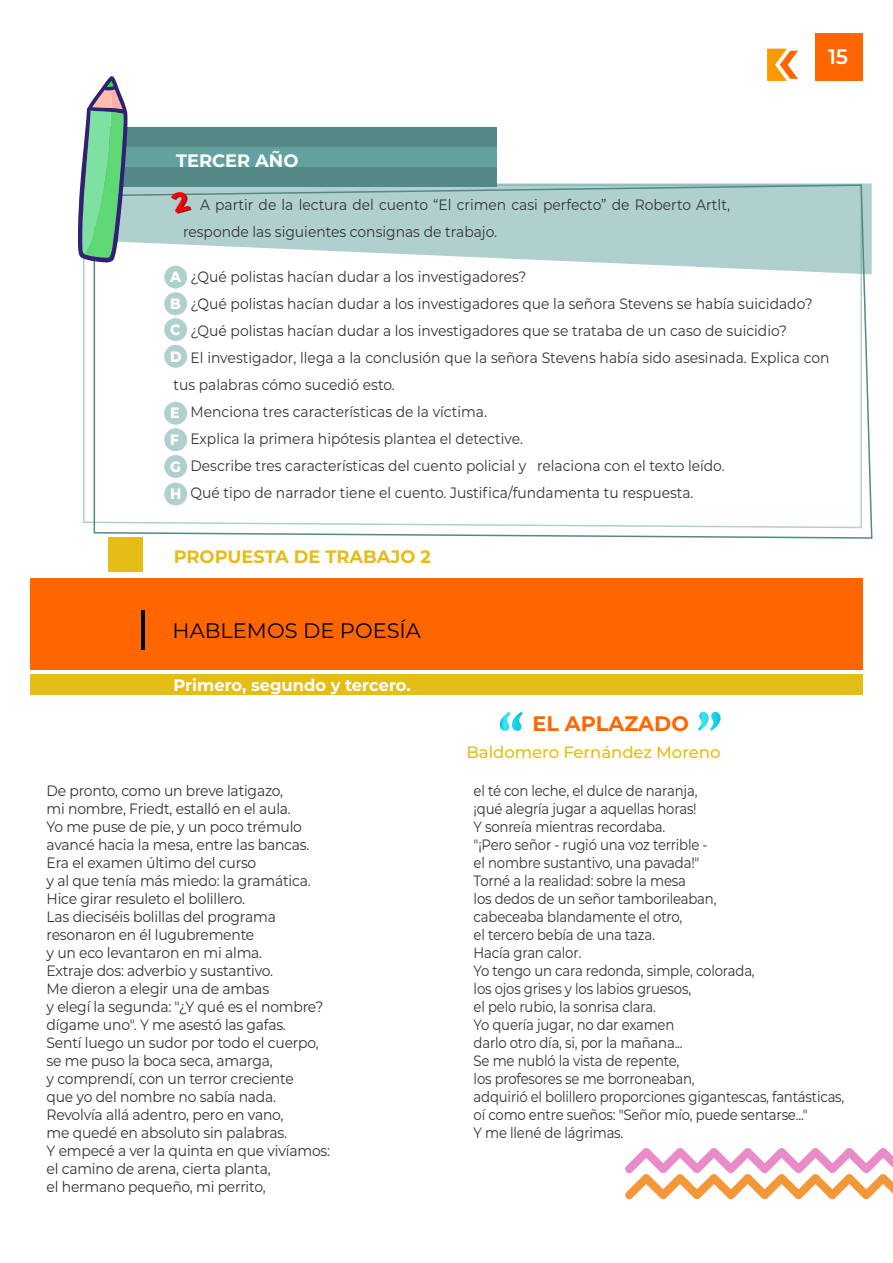
<style>
.page{position:relative;width:893px;height:1263px;background:#fff}
.page>*{position:absolute;margin:0;border:0;box-sizing:border-box;transform-origin:0 0}
.t1{font:21px "Montserrat";color:#000}
.t2{font:700 21px "Montserrat";color:#f60}
.t3{font:600 21px "Montserrat";color:#fff}
.t4{font:700 18px "Montserrat";color:#e5bd17}
.t5{font:700 18px "Montserrat";color:#fff}
.t6{font:500 16.5px "Montserrat";letter-spacing:-.005em;color:#e5bd17}
.t7{font:700 16.5px "Montserrat";color:#fff}
.t8{font:15px/18px "Montserrat";letter-spacing:-.015em;color:#333;scale:.93 1}
.t9{font:15px/27px "Montserrat";letter-spacing:-.015em;color:#333;scale:.92 1}
.t10{font:15px/18px "Montserrat";letter-spacing:-.015em;color:#333;scale:.88 1}
.t11{font:800 15px/26.4px "Montserrat";color:#fff;text-align:justify;scale:.92 1}
</style>
<div class="page">
<svg style="left:93px;top:184px;width:780px;height:355px"></svg>
<div style="left:164px;top:266px;width:23px;height:22px;background:#b0d0cf;border-radius:50%"></div>
<div style="left:164px;top:292px;width:23px;height:23px;background:#b0d0cf;border-radius:50%"></div>
<div style="left:164px;top:318px;width:23px;height:23px;background:#b0d0cf;border-radius:50%"></div>
<div style="left:164px;top:345px;width:23px;height:23px;background:#b0d0cf;border-radius:50%"></div>
<div style="left:164px;top:402px;width:23px;height:23px;background:#b0d0cf;border-radius:50%"></div>
<div style="left:164px;top:428px;width:23px;height:23px;background:#b0d0cf;border-radius:50%"></div>
<div style="left:164px;top:455px;width:23px;height:23px;background:#b0d0cf;border-radius:50%"></div>
<div style="left:164px;top:482px;width:23px;height:23px;background:#b0d0cf;border-radius:50%"></div>
<div style="left:104px;top:127px;width:393px;height:58px;background:#62a1a0"></div>
<div style="left:104px;top:127px;width:393px;height:20px;background:#548987"></div>
<div style="left:104px;top:167px;width:393px;height:19px;background:#548987"></div>
<svg style="left:78px;top:76px;width:50px;height:187px"></svg>
<div style="left:30px;top:675px;width:832px;height:20px;background:#e5bd17"></div>
<div style="left:30px;top:579px;width:833px;height:91px;background:#f60"></div>
<hr style="left:141px;top:610px;width:3px;height:39px;background:#000">
<div style="left:108px;top:538px;width:34px;height:34px;background:#e5bd17"></div>
<svg style="left:625px;top:1148px;width:268px;height:51px"></svg>
<svg style="left:500px;top:712px;width:23px;height:19px"></svg>
<svg style="left:698px;top:712px;width:23px;height:19px"></svg>
<div style="left:815px;top:34px;width:48px;height:47px;background:#f60"></div>
<svg style="left:767px;top:49px;width:31px;height:32px"></svg>
<svg style="left:170px;top:190px;width:20px;height:23px"></svg>
<p class="t5" style="left:176px;top:147px;width:124px">TERCER AÑO</p>
<h1 class="t3" style="left:828px;top:41px;width:22px">15</h1>
<p class="t9" style="left:183px;top:191px;width:596px;text-indent:17px">A partir de la lectura del cuento “El crimen casi perfecto” de Roberto Artlt, responde las siguientes consignas de trabajo.</p>
<p class="t9" style="left:190px;top:263px;width:367px">¿Qué polistas hacían dudar a los investigadores?</p>
<p class="t9" style="left:190px;top:290px;width:678px">¿Qué polistas hacían dudar a los investigadores que la señora Stevens se había suicidado?</p>
<p class="t9" style="left:190px;top:317px;width:650px">¿Qué polistas hacían dudar a los investigadores que se trataba de un caso de suicidio?</p>
<p class="t9" style="left:190px;top:344px;width:696px">El investigador, llega a la conclusión que la señora Stevens había sido asesinada. Explica con</p>
<p class="t9" style="left:173px;top:371px;width:242px">tus palabras cómo sucedió esto.</p>
<p class="t9" style="left:190px;top:398px;width:324px">Menciona tres características de la víctima.</p>
<p class="t9" style="left:190px;top:425px;width:363px">Explica la primera hipótesis plantea el detective.</p>
<p class="t9" style="left:190px;top:452px;width:582px">Describe tres características del cuento policial y relaciona con el texto leído.</p>
<p class="t9" style="left:190px;top:479px;width:548px">Qué tipo de narrador tiene el cuento. Justifica/fundamenta tu respuesta.</p>
<p class="t11" style="left:170px;top:263px;width:14px">A B C D</p>
<p class="t11" style="left:170px;top:399px;width:14px;line-height:26.8px;text-align:left">E<br>F<br>G<br>H</p>
<p class="t4" style="left:174px;top:544px;width:259px">PROPUESTA DE TRABAJO 2</p>
<h1 class="t1" style="left:173px;top:616px;width:250px">HABLEMOS DE POESÍA</h1>
<p class="t7" style="left:173px;top:673px;width:239px">Primero, segundo y tercero.</p>
<h1 class="t2" style="left:532px;top:708px;width:158px">EL APLAZADO</h1>
<p class="t6" style="left:467px;top:741px;width:255px">Baldomero Fernández Moreno</p>
<p class="t8" style="left:47px;top:781px;width:306px">De pronto, como un breve latigazo,<br>mi nombre, Friedt, estalló en el aula.<br>Yo me puse de pie, y un poco trémulo avancé hacia la mesa, entre las bancas.<br>Era el examen último del curso<br>y al que tenía más miedo: la gramática.<br>Hice girar resuleto el bolillero.<br>Las dieciséis bolillas del programa resonaron en él lugubremente<br>y un eco levantaron en mi alma.<br>Extraje dos: adverbio y sustantivo.<br>Me dieron a elegir una de ambas<br>y elegí la segunda: "¿Y qué es el nombre? dígame uno". Y me asestó las gafas.<br>Sentí luego un sudor por todo el cuerpo, se me puso la boca seca, amarga,<br>y comprendí, con un terror creciente<br>que yo del nombre no sabía nada.<br>Revolvía allá adentro, pero en vano,<br>me quedé en absoluto sin palabras.<br>Y empecé a ver la quinta en que vivíamos: el camino de arena, cierta planta,<br>el hermano pequeño, mi perrito,</p>
<p class="t10" style="left:474px;top:781px;width:423px">el té con leche, el dulce de naranja,<br>¡qué alegría jugar a aquellas horas!<br>Y sonreía mientras recordaba.<br>"¡Pero señor - rugió una voz terrible -<br>el nombre sustantivo, una pavada!"<br>Torné a la realidad: sobre la mesa<br>los dedos de un señor tamborileaban,<br>cabeceaba blandamente el otro,<br>el tercero bebía de una taza.<br>Hacía gran calor.<br>Yo tengo un cara redonda, simple, colorada,<br>los ojos grises y los labios gruesos,<br>el pelo rubio, la sonrisa clara.<br>Yo quería jugar, no dar examen<br>darlo otro día, si, por la mañana...<br>Se me nubló la vista de repente,<br>los profesores se me borroneaban,<br>adquirió el bolillero proporciones gigantescas, fantásticas, oí como entre sueños: "Señor mío, puede sentarse..."<br>Y me llené de lágrimas.</p>
</div>
